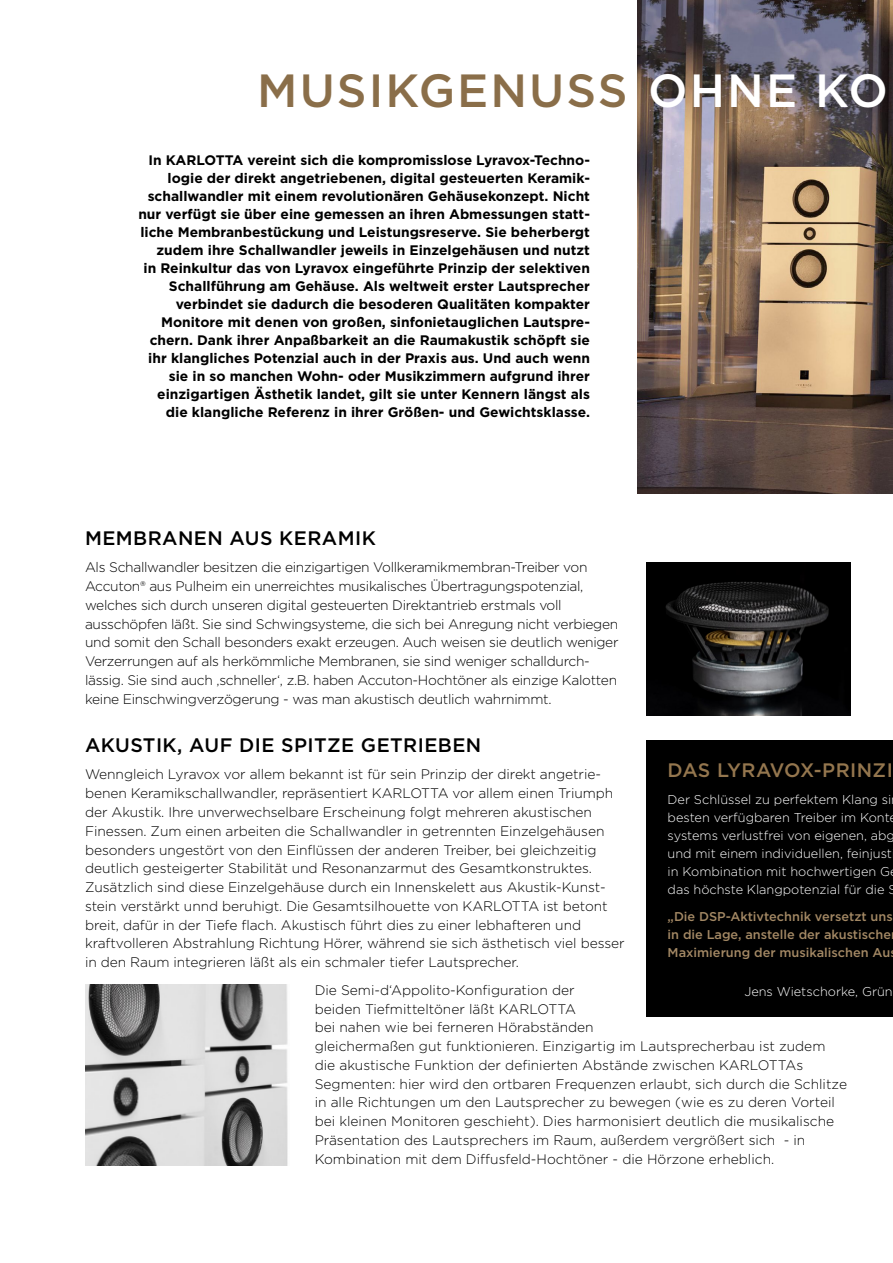
<style>
.page{position:relative;width:893px;height:1263px;background:#fff}
.page>*{position:absolute;margin:0;border:0;box-sizing:border-box;transform-origin:0 0}
.t1{font:500 46.5px "Gotham";letter-spacing:.045em;color:#8a6e49}
.t2{font:500 19.5px "Gotham";letter-spacing:.02em;color:#000}
.t3{font:500 19.5px "Gotham";letter-spacing:.02em;color:#94764e}
.t4{font:300 13.8px/18.8px "Gotham";letter-spacing:-.005em;color:#000}
.t5{font:700 13.8px/18px "Gotham";color:#000;text-align:right}
.t6{font:300 12.75px/18px "Gotham";color:#fff}
.t7{font:500 12.75px/18px "Gotham";color:#a38864}
.s1{color:#fff}
</style>
<div class="page">
<img style="left:638px;top:0;width:255px;height:494px">
<div style="left:646px;top:740px;width:247px;height:277px;background:#000"></div>
<img style="left:646px;top:563px;width:204px;height:153px">
<img style="left:85px;top:984px;width:203px;height:181px">
<h1 class="t1" style="left:257px;top:60px;width:632px">MUSIKGENUSS <span class="s1">OHNE KO</span></h1>
<p class="t5" style="left:138px;top:151px;width:453px">In KARLOTTA vereint sich die kompromisslose Lyravox-Techno&shy;logie der direkt angetriebenen, digital gesteuerten Keramik&shy;schallwandler mit einem revolutionären Gehäusekonzept. Nicht nur verfügt sie über eine gemessen an ihren Abmessungen statt&shy;liche Membranbestückung und Leistungsreserve. Sie beherbergt zudem ihre Schallwandler jeweils in Einzelgehäusen und nutzt<br>in Reinkultur das von Lyravox eingeführte Prinzip der selektiven Schallführung am Gehäuse. Als weltweit erster Lautsprecher verbindet sie dadurch die besoderen Qualitäten kompakter Monitore mit denen von großen, sinfonietauglichen Lautspre&shy;chern. Dank ihrer Anpaßbarkeit an die Raumakustik schöpft sie ihr klangliches Potenzial auch in der Praxis aus. Und auch wenn sie in so manchen Wohn- oder Musikzimmern aufgrund ihrer einzigartigen Ästhetik landet, gilt sie unter Kennern längst als die klangliche Referenz in ihrer Größen- und Gewichtsklasse.</p>
<h2 class="t2" style="left:85px;top:525px;width:292px">MEMBRANEN AUS KERAMIK</h2>
<p class="t4" style="left:85px;top:558px;width:535px">Als Schallwandler besitzen die einzigartigen Vollkeramikmembran-Treiber von Accuton® aus Pulheim ein unerreichtes musikalisches Übertragungspotenzial, welches sich durch unseren digital gesteuerten Direktantrieb erstmals voll ausschöpfen läßt. Sie sind Schwingsysteme, die sich bei Anregung nicht verbiegen und somit den Schall besonders exakt erzeugen. Auch weisen sie deutlich weniger Verzerrungen auf als herkömmliche Membranen, sie sind weniger schalldurch&shy;lässig. Sie sind auch ‚schneller‘, z.B. haben Accuton-Hochtöner als einzige Kalotten keine Einschwingverzögerung - was man akustisch deutlich wahrnimmt.</p>
<h2 class="t2" style="left:85px;top:732px;width:398px">AKUSTIK, AUF DIE SPITZE GETRIEBEN</h2>
<p class="t4" style="left:85px;top:765px;width:541px">Wenngleich Lyravox vor allem bekannt ist für sein Prinzip der direkt angetrie&shy;benen Keramikschallwandler, repräsentiert KARLOTTA vor allem einen Triumph der Akustik. Ihre unverwechselbare Erscheinung folgt mehreren akustischen Finessen. Zum einen arbeiten die Schallwandler in getrennten Einzelgehäusen besonders ungestört von den Einflüssen der anderen Treiber, bei gleichzeitig deutlich gesteigerter Stabilität und Resonanzarmut des Gesamtkonstruktes.<br>Zusätzlich sind diese Einzelgehäuse durch ein Innenskelett aus Akustik-Kunst&shy;stein verstärkt unnd beruhigt. Die Gesamtsilhouette von KARLOTTA ist betont breit, dafür in der Tiefe flach. Akustisch führt dies zu einer lebhafteren und kraftvolleren Abstrahlung Richtung Hörer, während sie sich ästhetisch viel besser in den Raum integrieren läßt als ein schmaler tiefer Lautsprecher.</p>
<p class="t4" style="left:315px;top:980px;width:534px">Die Semi-d‘Appolito-Konfiguration der<br>beiden Tiefmitteltöner läßt KARLOTTA<br>bei nahen wie bei ferneren Hörabständen<br>gleichermaßen gut funktionieren. Einzigartig im Lautsprecherbau ist zudem die akustische Funktion der definierten Abstände zwischen KARLOTTAs Segmenten: hier wird den ortbaren Frequenzen erlaubt, sich durch die Schlitze in alle Richtungen um den Lautsprecher zu bewegen (wie es zu deren Vorteil bei kleinen Monitoren geschieht). Dies harmonisiert deutlich die musikalische Präsentation des Lautsprechers im Raum, außerdem vergrößert sich - in Kombination mit dem Diffusfeld-Hochtöner - die Hörzone erheblich.</p>
<h2 class="t3" style="left:668px;top:757px;width:227px">DAS LYRAVOX-PRINZI</h2>
<p class="t6" style="left:668px;top:790px;width:230px">Der Schlüssel zu perfektem Klang si besten verfügbaren Treiber im Kont systems verlustfrei von eigenen, abg und mit einem individuellen, feinjust in Kombination mit hochwertigen G das höchste Klangpotenzial für die S</p>
<p class="t7" style="left:668px;top:907px;width:227px">„Die DSP-Aktivtechnik versetzt uns in die Lage, anstelle der akustische<br>Maximierung der musikalischen Au</p>
<p class="t6" style="left:744px;top:982px;width:150px">Jens Wietschorke, Grün</p>
</div>
